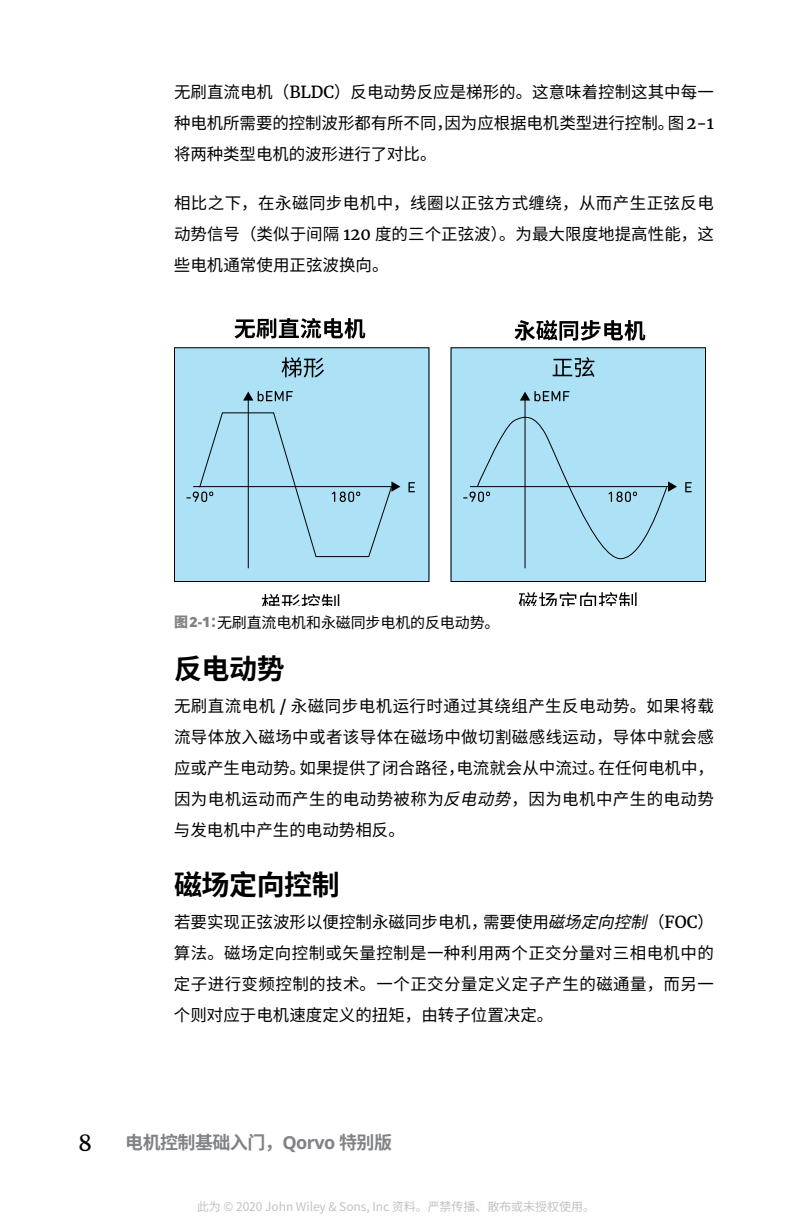
<style>
.page{position:relative;width:792px;height:1224px;background:#fff}
.page>*{position:absolute;margin:0;border:0;box-sizing:border-box;transform-origin:0 0}
.t1{font:700 28px "Noto Sans Hans";letter-spacing:-.015em;color:#000}
.t2{font:22px "Merriweather";color:#000}
.t3{font:700 18px "Noto Sans Hans";letter-spacing:-.03em;color:#808285}
.t4{font:16.4px/31px "Noto Sans Hans";color:#000;text-align:justify}
.t5{font:15px "Noto Sans Hans";letter-spacing:-.01em;color:#000}
.t6{font:12px "Noto Sans CJ Kjp";letter-spacing:-.005em;color:#bfc2c4}
.s1{font-family:"Merriweather"}
.s2{font-weight:900;font-size:14px;color:#808285}
.s3{font-family:"Open Sans";font-weight:800;font-size:14px;color:#808285}
.s4{font-style:italic}
.s5{font-family:"Open Sans"}
</style>
<div class="page">
<div style="left:451px;top:347px;width:255px;height:235px;background:#ade1f5"></div>
<hr style="left:525px;top:400px;width:1px;height:168px;background:#000">
<svg style="left:520px;top:391px;width:50px;height:10px"></svg>
<svg style="left:685px;top:482px;width:7px;height:10px"></svg>
<div style="left:463px;top:413px;width:214px;height:149px;background:#ade1f5"></div>
<div style="left:174px;top:347px;width:255px;height:235px;background:#ade1f5"></div>
<svg style="left:235px;top:318px;width:130px;height:21px"></svg>
<svg style="left:514px;top:320px;width:131px;height:21px"></svg>
<svg style="left:282px;top:357px;width:42px;height:21px"></svg>
<svg style="left:553px;top:357px;width:41px;height:20px"></svg>
<svg style="left:261px;top:594px;width:78px;height:12px"></svg>
<svg style="left:519px;top:592px;width:118px;height:14px"></svg>
<p class="t4" style="left:174px;top:76px;width:541px">无刷直流电机（<span class="s1">BLDC</span>）反电动势反应是梯形的。这意味着控制这其中每一种电机所需要的控制波形都有所不同，因为应根据电机类型进行控制。图<span class="s1">2-1</span>将两种类型电机的波形进行了对比。</p>
<p class="t4" style="left:174px;top:187px;width:542px">相比之下，在永磁同步电机中，线圈以正弦方式缠绕，从而产生正弦反电动势信号（类似于间隔 <span class="s1">120</span> 度的三个正弦波）。为最大限度地提高性能，这些电机通常使用正弦波换向。</p>
<p class="t5" style="left:174px;top:614px;width:327px"><span class="s2">图</span><span class="s3">2-1</span><span class="s2">：</span>无刷直流电机和永磁同步电机的反电动势。</p>
<p class="t1" style="left:174px;top:653px;width:112px">反电动势</p>
<p class="t4" style="left:174px;top:691px;width:542px">无刷直流电机 <span class="s1">/</span> 永磁同步电机运行时通过其绕组产生反电动势。如果将载流导体放入磁场中或者该导体在磁场中做切割磁感线运动，导体中就会感应或产生电动势。如果提供了闭合路径，电流就会从中流过。在任何电机中，因为电机运动而产生的电动势被称为<span class="s4">反电动势</span>，因为电机中产生的电动势与发电机中产生的电动势相反。</p>
<p class="t1" style="left:174px;top:869px;width:167px">磁场定向控制</p>
<p class="t4" style="left:174px;top:907px;width:542px">若要实现正弦波形以便控制永磁同步电机，需要使用<span class="s4">磁场定向控制</span>（<span class="s1">FOC</span>）算法。磁场定向控制或矢量控制是一种利用两个正交分量对三相电机中的定子进行变频控制的技术。一个正交分量定义定子产生的磁通量，而另一个则对应于电机速度定义的扭矩，由转子位置决定。</p>
<p class="t2" style="left:78px;top:1128px;width:15px">8</p>
<p class="t3" style="left:125px;top:1132px;width:268px">电机控制基础入门，<span class="s5">Qorvo</span> 特别版</p>
<p class="t6" style="left:197px;top:1200px;width:400px">此为 © 2020 John Wiley &amp; Sons, Inc 资料。严禁传播、散布或未授权使用。</p>
</div>
